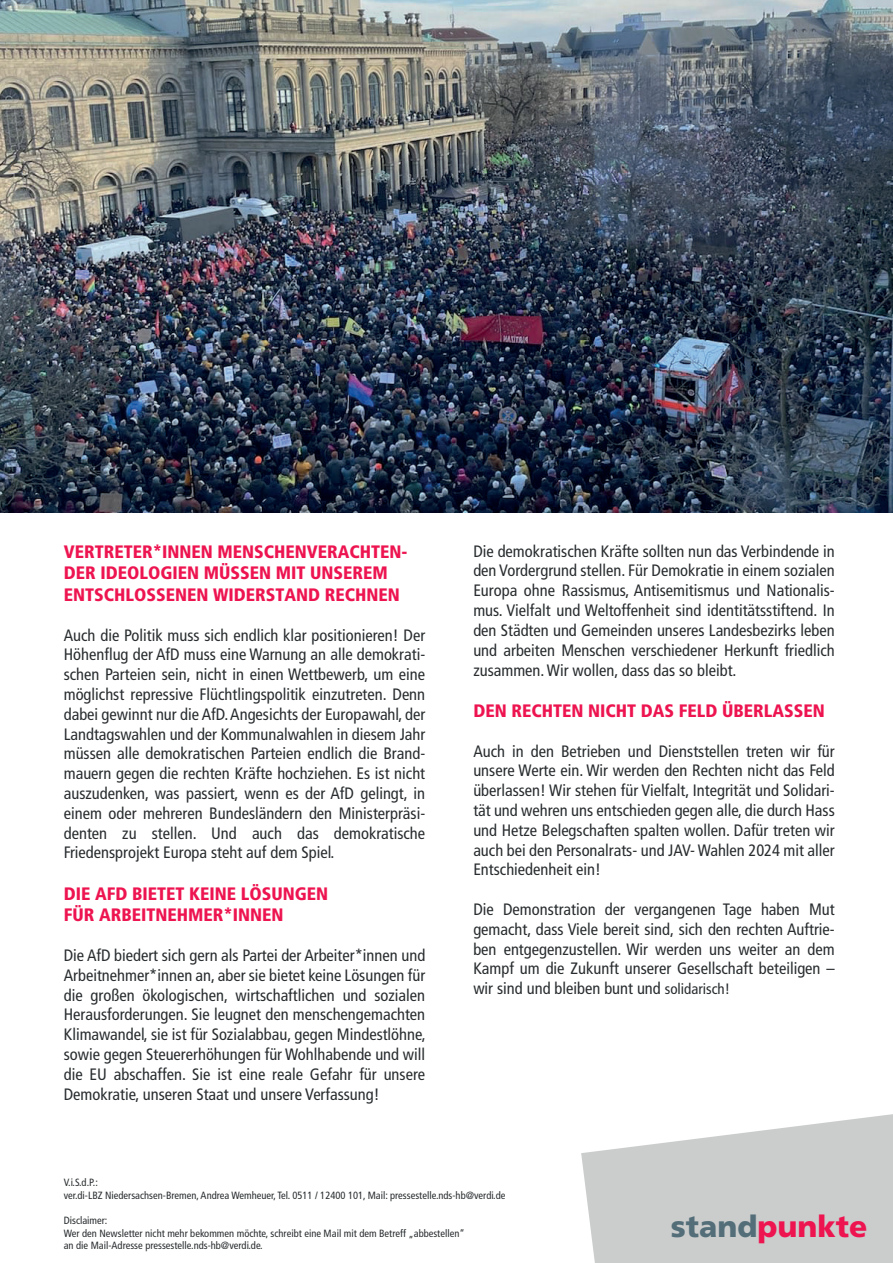
<style>
.page{position:relative;width:893px;height:1263px;background:#fff}
.page>*{position:absolute;margin:0;border:0;box-sizing:border-box;transform-origin:0 0}
.t1{font:900 30px "Frutiger LT Pro";color:#ed1450}
.t2{font:900 condensed 18px/21.6px "Frutiger LT Pro";color:#ed1450}
.t3{font:condensed 16.5px/19.8px "Frutiger LT Pro";color:#292d2f;text-align:justify}
.t4{font:condensed 10.5px/12.6px "Frutiger LT Pro";color:#292d2f}
.s1{font-size:15px}
.s2{color:#536e78}
</style>
<div class="page">
<svg style="left:581px;top:1114px;width:312px;height:149px;fill:#cbcccc"></svg>
<img style="left:0;top:0;width:893px;height:512px">
<p class="t2" style="left:64px;top:541px;width:345px">VERTRETER*INNEN MENSCHENVERACHTEN-<br>DER IDEOLOGIEN MÜSSEN MIT UNSEREM<br>ENTSCHLOSSENEN WIDERSTAND RECHNEN</p>
<p class="t3" style="left:64px;top:625px;width:363px">Auch die Politik muss sich endlich klar positionieren! Der Höhenflug der AfD muss eine Warnung an alle demokrati&shy;schen Parteien sein, nicht in einen Wettbewerb, um eine möglichst repressive Flüchtlingspolitik einzutreten. Denn dabei gewinnt nur die AfD. Angesichts der Europawahl, der Landtagswahlen und der Kommunalwahlen in diesem Jahr müssen alle demokratischen Parteien endlich die Brand&shy;mauern gegen die rechten Kräfte hochziehen. Es ist nicht auszudenken, was passiert, wenn es der AfD gelingt, in einem oder mehreren Bundesländern den Ministerpräsi&shy;denten zu stellen. Und auch das demokratische Friedensprojekt Europa steht auf dem Spiel.</p>
<p class="t2" style="left:64px;top:883px;width:266px">DIE AFD BIETET KEINE LÖSUNGEN<br>FÜR ARBEITNEHMER*INNEN</p>
<p class="t3" style="left:64px;top:945px;width:364px">Die AfD biedert sich gern als Partei der Arbeiter*innen und Arbeitnehmer*innen an, aber sie bietet keine Lösungen für die großen ökologischen, wirtschaftlichen und sozialen Herausforderungen. Sie leugnet den menschengemachten Klimawandel, sie ist für Sozialabbau, gegen Mindestlöhne, sowie gegen Steuererhöhungen für Wohlhabende und will die EU abschaffen. Sie ist eine reale Gefahr für unsere Demokratie, unseren Staat und unsere Verfassung!</p>
<p class="t3" style="left:473px;top:541px;width:363px">Die demokratischen Kräfte sollten nun das Verbindende in den Vordergrund stellen. Für Demokratie in einem sozialen Europa ohne Rassismus, Antisemitismus und Nationalis&shy;mus. Vielfalt und Weltoffenheit sind identitätsstiftend. In den Städten und Gemeinden unseres Landesbezirks leben und arbeiten Menschen verschiedener Herkunft friedlich zusammen. Wir wollen, dass das so bleibt.</p>
<p class="t2" style="left:473px;top:700px;width:353px">DEN RECHTEN NICHT DAS FELD ÜBERLASSEN</p>
<p class="t3" style="left:473px;top:741px;width:363px">Auch in den Betrieben und Dienststellen treten wir für unsere Werte ein. Wir werden den Rechten nicht das Feld überlassen! Wir stehen für Vielfalt, Integrität und Solidari&shy;tät und wehren uns entschieden gegen alle, die durch Hass und Hetze Belegschaften spalten wollen. Dafür treten wir auch bei den Personalrats- und JAV- Wahlen 2024 mit aller Entschiedenheit ein!</p>
<p class="t3" style="left:473px;top:899px;width:363px">Die Demonstration der vergangenen Tage haben Mut gemacht, dass Viele bereit sind, sich den rechten Auftrie&shy;ben entgegenzustellen. Wir werden uns weiter an dem Kampf um die Zukunft unserer Gesellschaft beteiligen – wir sind und bleiben bunt und <span class="s1">solidarisch!</span></p>
<p class="t4" style="left:64px;top:1176px;width:443px">V.i.S.d.P.:<br>ver.di-LBZ Niedersachsen-Bremen, Andrea Wemheuer, Tel. 0511 / 12400 101, Mail: pressestelle.nds-hb@verdi.de</p>
<p class="t4" style="left:64px;top:1214px;width:402px">Disclaimer:<br>Wer den Newsletter nicht mehr bekommen möchte, schreibt eine Mail mit dem Betreff „abbestellen“ an die Mail-Adresse pressestelle.nds-hb@verdi.de.</p>
<h1 class="t1" style="left:671px;top:1209px;width:198px"><span class="s2">stand</span>punkte</h1>
</div>
